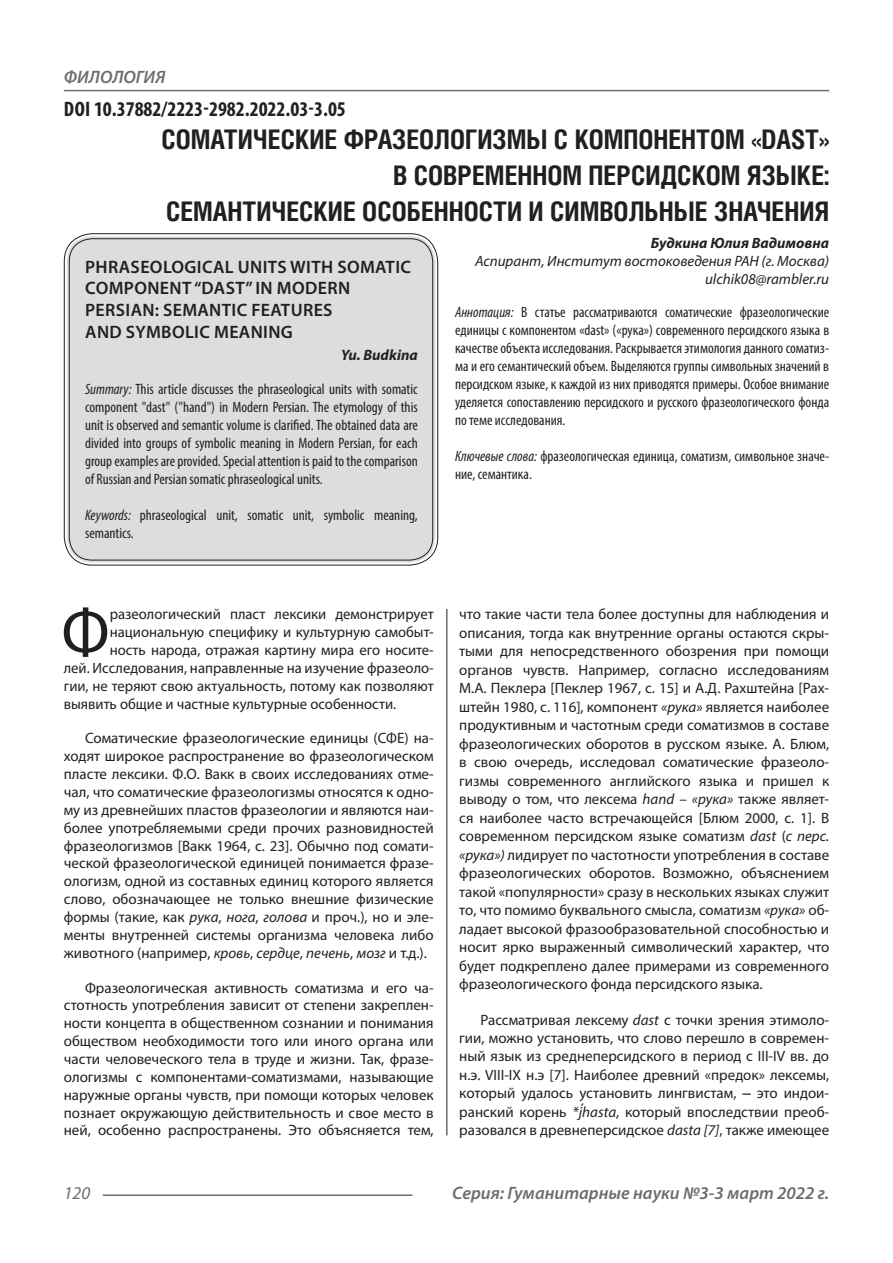
<style>
.page{position:relative;width:893px;height:1263px;background:#fff}
.page>*{position:absolute;margin:0;border:0;box-sizing:border-box;transform-origin:0 0}
.Статья_текст_первый{font:67.95px "Myriad Pro";color:#231f20}
.Статья_название{font:700 27px/36px "Helios Cond C";color:#231f20;text-align:right}
.ДОИ{font:700 condensed 21px "Myriad Pro";color:#231f20}
.Статья_название_англ{font:600 18px/21.6px "Myriad Pro";letter-spacing:.02em;color:#231f20}
.t1{font:italic 600 18px "Myriad Pro";color:#6c6d70}
.t2{font:italic 18px "Myriad Pro";color:#6c6d70}
.Статья_текст{font:15px/18.5px "Myriad Pro";color:#231f20;text-align:justify}
.Статья_аннотация_тек{font:condensed 15px/18px "Myriad Pro";color:#231f20;text-align:justify}
.Статья_аннотация_анг{font:condensed 15px/18px "Myriad Pro";color:#231f20;text-align:justify}
.Статья_текст_первый-2{font:15px "Myriad Pro";color:#231f20}
.Статья_автор_инфо{font:italic 15px "Myriad Pro";color:#231f20}
.Статья_автор_фио_рус{font:italic 700 15px "Myriad Pro";color:#231f20}
.Статья_автор_англ{font:italic 700 15px "Myriad Pro";color:#231f20}
.s1{font-style:italic}
.s2{font-family:"Arial"}
.s3{font-family:"Arial";font-style:italic}
</style>
<div class="page">
<hr style="left:446px;top:128px;width:1px;height:1007px;background:#231f20">
<hr style="left:103px;top:1194px;width:309px;height:2px;background:#6c6d70">
<hr style="left:64px;top:90px;width:765px;height:1px;background:#6c6d70">
<div style="left:440px;top:124px;width:12px;height:485px;background:#fff"></div>
<div style="left:67px;top:236px;width:368px;height:327px;background:#dcdddf;border-radius:26px"></div>
<div style="left:64px;top:233px;width:374px;height:333px;border:1px solid #231f20;border-radius:28px"></div>
<div style="left:69px;top:238px;width:364px;height:323px;border:1px solid #231f20;border-radius:23px"></div>
<p class="t1" style="left:64px;top:66px;width:103px">ФИЛОЛОГИЯ</p>
<p class="ДОИ" style="left:64px;top:96px;width:283px">DOI 10.37882/2223-2982.2022.03-3.05</p>
<p class="Статья_название" style="left:161px;top:121px;width:669px">СОМАТИЧЕСКИЕ ФРАЗЕОЛОГИЗМЫ С КОМПОНЕНТОМ «DAST»<br>В СОВРЕМЕННОМ ПЕРСИДСКОМ ЯЗЫКЕ:</p>
<p class="Статья_название" style="left:166px;top:193px;width:665px">СЕМАНТИЧЕСКИЕ ОСОБЕННОСТИ И СИМВОЛЬНЫЕ ЗНАЧЕНИЯ</p>
<p class="Статья_автор_фио_рус" style="left:651px;top:233px;width:180px">Будкина Юлия Вадимовна</p>
<p class="Статья_автор_инфо" style="left:475px;top:252px;width:356px">Аспирант, Институт востоковедения РАН (г. Москва)</p>
<p class="Статья_автор_инфо" style="left:705px;top:270px;width:126px">ulchik08@rambler.ru</p>
<p class="Статья_аннотация_тек" style="left:455px;top:303px;width:376px"><span class="s1">Аннотация:</span> В статье рассматриваются соматические фразеологические единицы с компонентом «dast» («рука») современного персидского языка в качестве объекта исследования. Раскрывается этимология данного соматиз&shy;ма и его семантический объем. Выделяются группы символьных значений в персидском языке, к каждой из них приводятся примеры. Особое внимание уделяется сопоставлению персидского и русского фразеологического фонда по теме исследования.</p>
<p class="Статья_аннотация_тек" style="left:455px;top:447px;width:376px"><span class="s1">Ключевые слова:</span> фразеологическая единица, соматизм, символьное значе&shy;ние, семантика.</p>
<p class="Статья_название_англ" style="left:85px;top:255px;width:327px">PHRASEOLOGICAL UNITS WITH SOMATIC<br>COMPONENT “DAST” IN MODERN<br>PERSIAN: SEMANTIC FEATURES</p>
<p class="Статья_название_англ" style="left:85px;top:320px;width:209px">AND SYMBOLIC MEANING</p>
<p class="Статья_автор_англ" style="left:341px;top:345px;width:78px">Yu. Budkina</p>
<p class="Статья_аннотация_анг" style="left:85px;top:380px;width:334px"><span class="s1">Summary:</span> This article discusses the phraseological units with somatic component "dast" ("hand") in Modern Persian. The etymology of this unit is observed and semantic volume is clarified. The obtained data are divided into groups of symbolic meaning in Modern Persian, for each group examples are provided. Special attention is paid to the comparison of Russian and Persian somatic phraseological units.</p>
<p class="Статья_аннотация_анг" style="left:85px;top:506px;width:334px"><span class="s1">Keywords:</span> phraseological unit, somatic unit, symbolic meaning, semantics.</p>
<p class="Статья_текст_первый" style="left:61px;top:590px;width:50px">Ф</p>
<p class="Статья_текст_первый-2" style="left:110px;top:605px;width:326px">разеологический пласт лексики демонстрирует</p>
<p class="Статья_текст_первый-2" style="left:110px;top:623px;width:326px">национальную специфику и культурную самобыт-</p>
<p class="Статья_текст_первый-2" style="left:110px;top:641px;width:326px">ность народа, отражая картину мира его носите-</p>
<p class="Статья_текст_первый-2" style="left:64px;top:659px;width:371px">лей. Исследования, направленные на изучение фразеоло-</p>
<p class="Статья_текст_первый-2" style="left:64px;top:676px;width:371px">гии, не теряют свою актуальность, потому как позволяют</p>
<p class="Статья_текст_первый-2" style="left:64px;top:694px;width:334px">выявить общие и частные культурные особенности.</p>
<p class="Статья_текст" style="left:64px;top:729px;width:371px;line-height:17.9px;text-indent:21px">Соматические фразеологические единицы (СФЕ) на&shy;ходят широкое распространение во фразеологическом пласте лексики. Ф.О. Вакк в своих исследованиях отме&shy;чал, что соматические фразеологизмы относятся к одно&shy;му из древнейших пластов фразеологии и являются наи&shy;более употребляемыми среди прочих разновидностей фразеологизмов [Вакк 1964, с. 23]. Обычно под сомати&shy;ческой фразеологической единицей понимается фразе&shy;ологизм, одной из составных единиц которого является слово, обозначающее не только внешние физические формы (такие, как <span class="s1">рука</span>, <span class="s1">нога</span>, <span class="s1">голова</span> и проч.), но и эле&shy;менты внутренней системы организма человека либо животного (например, <span class="s1">кровь</span>, <span class="s1">сердце</span>, <span class="s1">печень</span>, <span class="s1">мозг</span> и т.д.).</p>
<p class="Статья_текст" style="left:64px;top:978px;width:371px;line-height:17.9px;text-indent:21px">Фразеологическая активность соматизма и его ча&shy;стотность употребления зависит от степени закреплен&shy;ности концепта в общественном сознании и понимания обществом необходимости того или иного органа или части человеческого тела в труде и жизни. Так, фразе&shy;ологизмы с компонентами-соматизмами, называющие наружные органы чувств, при помощи которых человек познает окружающую действительность и свое место в ней, особенно распространены. Это объясняется тем,</p>
<p class="Статья_текст" style="left:459px;top:605px;width:371px">что такие части тела более доступны для наблюдения и описания, тогда как внутренние органы остаются скры&shy;тыми для непосредственного обозрения при помощи органов чувств. Например, согласно исследованиям М.А. Пеклера [Пеклер 1967, с. 15] и А.Д. Рахштейна [Рах&shy;штейн 1980, с. 116], компонент <span class="s1">«рука»</span> является наиболее продуктивным и частотным среди соматизмов в составе фразеологических оборотов в русском языке. А. Блюм, в свою очередь, исследовал соматические фразеоло&shy;гизмы современного английского языка и пришел к выводу о том, что лексема <span class="s1">hand</span> – <span class="s1">«рука»</span> также являет&shy;ся наиболее часто встречающейся [Блюм 2000, с. 1]. В современном персидском языке соматизм <span class="s1">dast</span> (<span class="s1">с перс. «рука»)</span> лидирует по частотности употребления в составе фразеологических оборотов. Возможно, объяснением такой «популярности» сразу в нескольких языках служит то, что помимо буквального смысла, соматизм <span class="s1">«рука»</span> об&shy;ладает высокой фразообразовательной способностью и носит ярко выраженный символический характер, что будет подкреплено далее примерами из современного фразеологического фонда персидского языка.</p>
<p class="Статья_текст" style="left:459px;top:1010px;width:371px;text-indent:21px">Рассматривая лексему <span class="s1">dast</span> с точки зрения этимоло&shy;гии, можно установить, что слово перешло в современ&shy;ный язык из среднеперсидского в период с III-IV вв. до н.э. VIII-IX н.э [7]. Наиболее древний «предок» лексемы, который удалось установить лингвистам, <span class="s2">‒</span> это индои&shy;ранский корень <span class="s1">*j</span><span class="s3">́</span><span class="s1">hasta</span>, который впоследствии преоб&shy;разовался в древнеперсидское <span class="s1">dasta [7]</span>, также имеющее</p>
<p class="t2" style="left:64px;top:1182px;width:28px">120</p>
<p class="t1" style="left:452px;top:1182px;width:378px">Серия: Гуманитарные науки №3-3 март 2022 г.</p>
</div>
